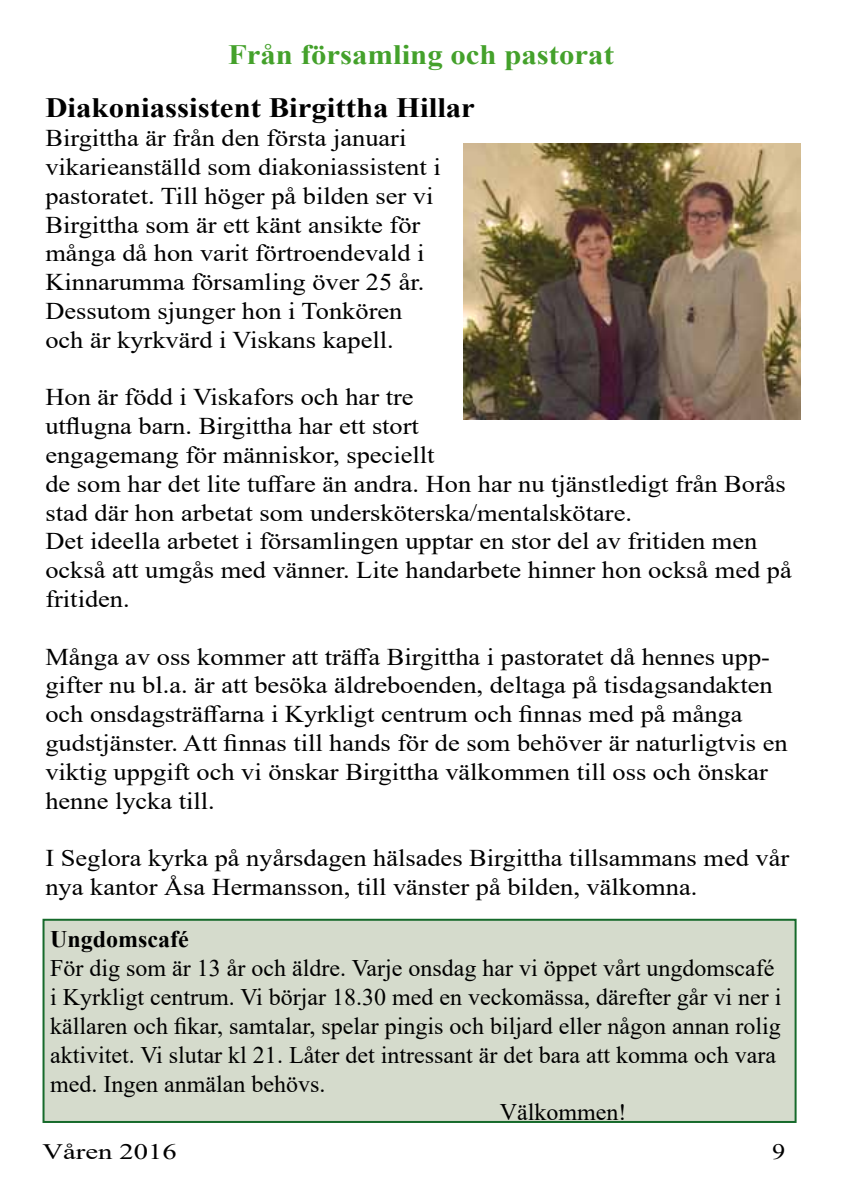
<style>
.page{position:relative;width:842px;height:1191px;background:#fff}
.page>*{position:absolute;margin:0;border:0;box-sizing:border-box;transform-origin:0 0}
.t1{font:700 28px "Times New Roman";color:#000;scale:1.1 1}
.t2{font:700 28px "Times New Roman";color:#44a12b;scale:1.1 1}
.t3{font:24px/28.8px "Times New Roman";color:#000;scale:1.1 1}
.t4{font:23.8px "Times New Roman";color:#000}
.t5{font:700 23.8px "Times New Roman";color:#000}
.t6{font:22px "Times New Roman";color:#000;scale:1.3 1}
.t7{font:22px "Times New Roman";color:#000;scale:1.2 1}
</style>
<div class="page">
<img style="left:463px;top:144px;width:338px;height:275px">
<div style="left:44px;top:919px;width:751px;height:203px;background:#d5dbcc"></div>
<div style="left:43px;top:918px;width:753px;height:205px;border:2px solid #166a2b"></div>
<p class="t2" style="left:228px;top:35px;width:352px">Från församling och pastorat</p>
<p class="t1" style="left:45px;top:88px;width:392px">Diakoniassistent Birgittha Hillar</p>
<p class="t3" style="left:45px;top:123px;width:361px">Birgittha är från den första januari vikarieanställd som diakoniassistent i pastoratet. Till höger på bilden ser vi Birgittha som är ett känt ansikte för många då hon varit förtroendevald i Kinnarumma församling över 25 år.<br>Dessutom sjunger hon i Tonkören och är kyrkvärd i Viskans kapell.</p>
<p class="t3" style="left:45px;top:382px;width:680px">Hon är född i Viskafors och har tre<br>utflugna barn. Birgittha har ett stort<br>engagemang för människor, speciellt<br>de som har det lite tuffare än andra. Hon har nu tjänstledigt från Borås stad där hon arbetat som undersköterska/mentalskötare.<br>Det ideella arbetet i församlingen upptar en stor del av fritiden men också att umgås med vänner. Lite handarbete hinner hon också med på fritiden.</p>
<p class="t3" style="left:45px;top:641px;width:676px">Många av oss kommer att träffa Birgittha i pastoratet då hennes upp&shy;gifter nu bl.a. är att besöka äldreboenden, deltaga på tisdagsandakten och onsdagsträffarna i Kyrkligt centrum och finnas med på många gudstjänster. Att finnas till hands för de som behöver är naturligtvis en viktig uppgift och vi önskar Birgittha välkommen till oss och önskar henne lycka till.</p>
<p class="t3" style="left:45px;top:843px;width:678px">I Seglora kyrka på nyårsdagen hälsades Birgittha tillsammans med vår nya kantor Åsa Hermansson, till vänster på bilden, välkomna.</p>
<p class="t5" style="left:50px;top:922px;width:140px">Ungdomscafé</p>
<p class="t4" style="left:50px;top:951px;width:726px">För dig som är 13 år och äldre. Varje onsdag har vi öppet vårt ungdomscafé</p>
<p class="t4" style="left:50px;top:980px;width:733px">i Kyrkligt centrum. Vi börjar 18.30 med en veckomässa, därefter går vi ner i</p>
<p class="t4" style="left:50px;top:1009px;width:732px">källaren och fikar, samtalar, spelar pingis och biljard eller någon annan rolig</p>
<p class="t4" style="left:50px;top:1038px;width:727px">aktivitet. Vi slutar kl 21. Låter det intressant är det bara att komma och vara</p>
<p class="t4" style="left:50px;top:1066px;width:277px">med. Ingen anmälan behövs.</p>
<p class="t4" style="left:500px;top:1095px;width:128px">Välkommen!</p>
<p class="t6" style="left:43px;top:1136px;width:105px">Våren 2016</p>
<p class="t7" style="left:772px;top:1136px;width:13px">9</p>
</div>
